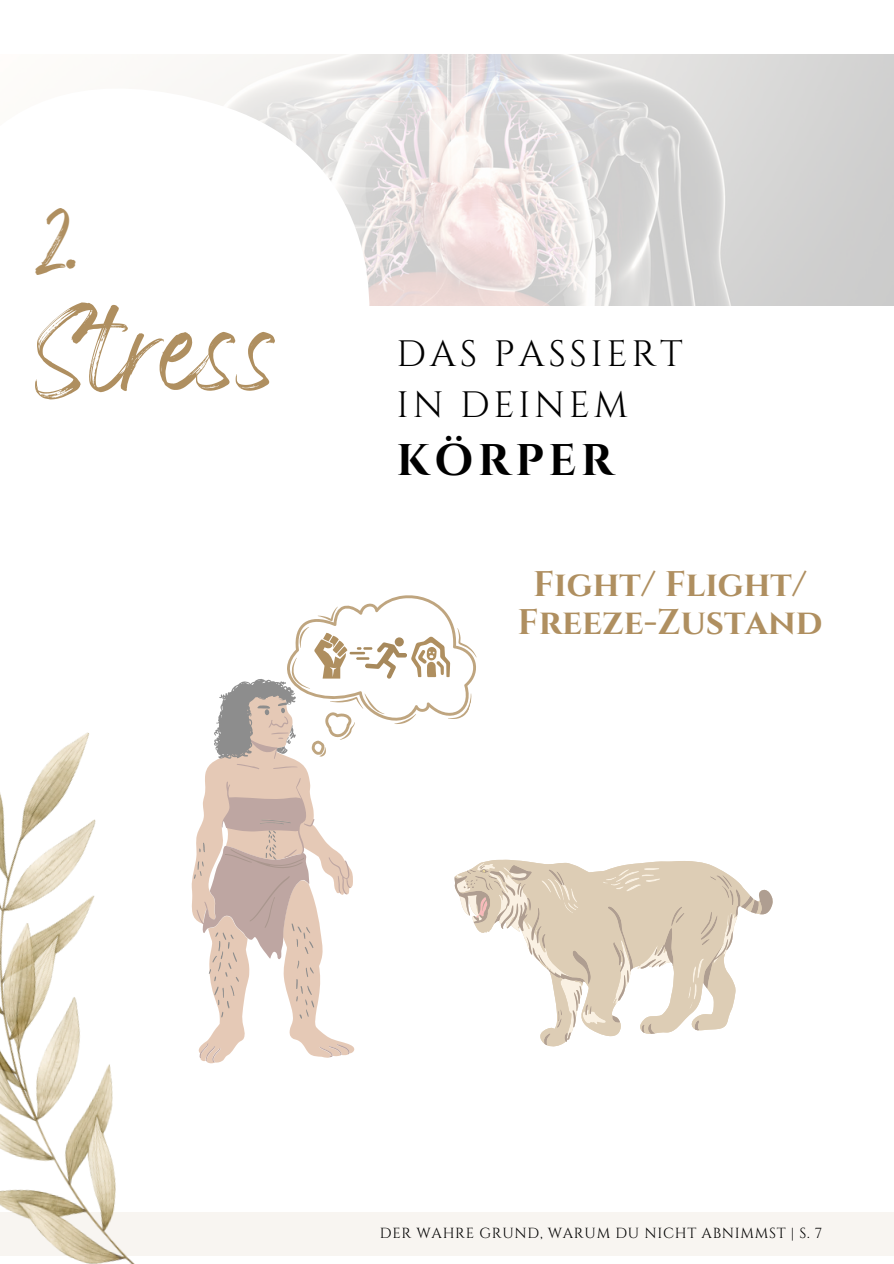
<style>
.page{position:relative;width:894px;height:1264px;background:#fff}
.page>*{position:absolute;margin:0;border:0;box-sizing:border-box;transform-origin:0 0}
.t1{font:66px "Wonderful Branding";color:#af8f60}
.t2{font:48px "Wonderful Branding";color:#af8f60}
.t3{font:700 44.25px "Cinzel";letter-spacing:.1em;color:#000}
.t4{font:36.75px/50.7px "Cinzel";letter-spacing:.1em;color:#000}
.t5{font:700 35.55px/38.2px "Cinzel";color:#af8f60;text-align:center}
.t6{font:14.55px "Cinzel";letter-spacing:.05em;color:#000}
</style>
<div class="page">
<img style="left:601px;top:54px;width:292px;height:251px">
<svg style="left:190px;top:54px;width:411px;height:252px"></svg>
<div style="left:0;top:1211px;width:893px;height:44px;background:#f8f5f1"></div>
<img style="left:0;top:732px;width:96px;height:179px">
<img style="left:0;top:911px;width:220px;height:352px">
<svg style="left:189px;top:870px;width:166px;height:193px"></svg>
<svg style="left:196px;top:1018px;width:154px;height:44px"></svg>
<svg style="left:297px;top:595px;width:180px;height:124px"></svg>
<svg style="left:194px;top:632px;width:256px;height:386px"></svg>
<svg style="left:761px;top:889px;width:11px;height:26px"></svg>
<svg style="left:454px;top:859px;width:307px;height:187px;fill:#ddcdb5"></svg>
<h2 class="t2" style="left:35px;top:231px;width:50px">2.</h2>
<h2 class="t1" style="left:35px;top:335px;width:256px">STRESS</h2>
<p class="t4" style="left:396px;top:329px;width:287px">DAS PASSIERT<br>IN DEINEM</p>
<p class="t3" style="left:396px;top:432px;width:219px">KÖRPER</p>
<p class="t5" style="left:517px;top:566px;width:306px">Fight/ Flight/<br>Freeze-Zustand</p>
<h1 class="t6" style="left:380px;top:1223px;width:443px">DER WAHRE GRUND, WARUM DU NICHT ABNIMMST | S. 7</h1>
</div>
